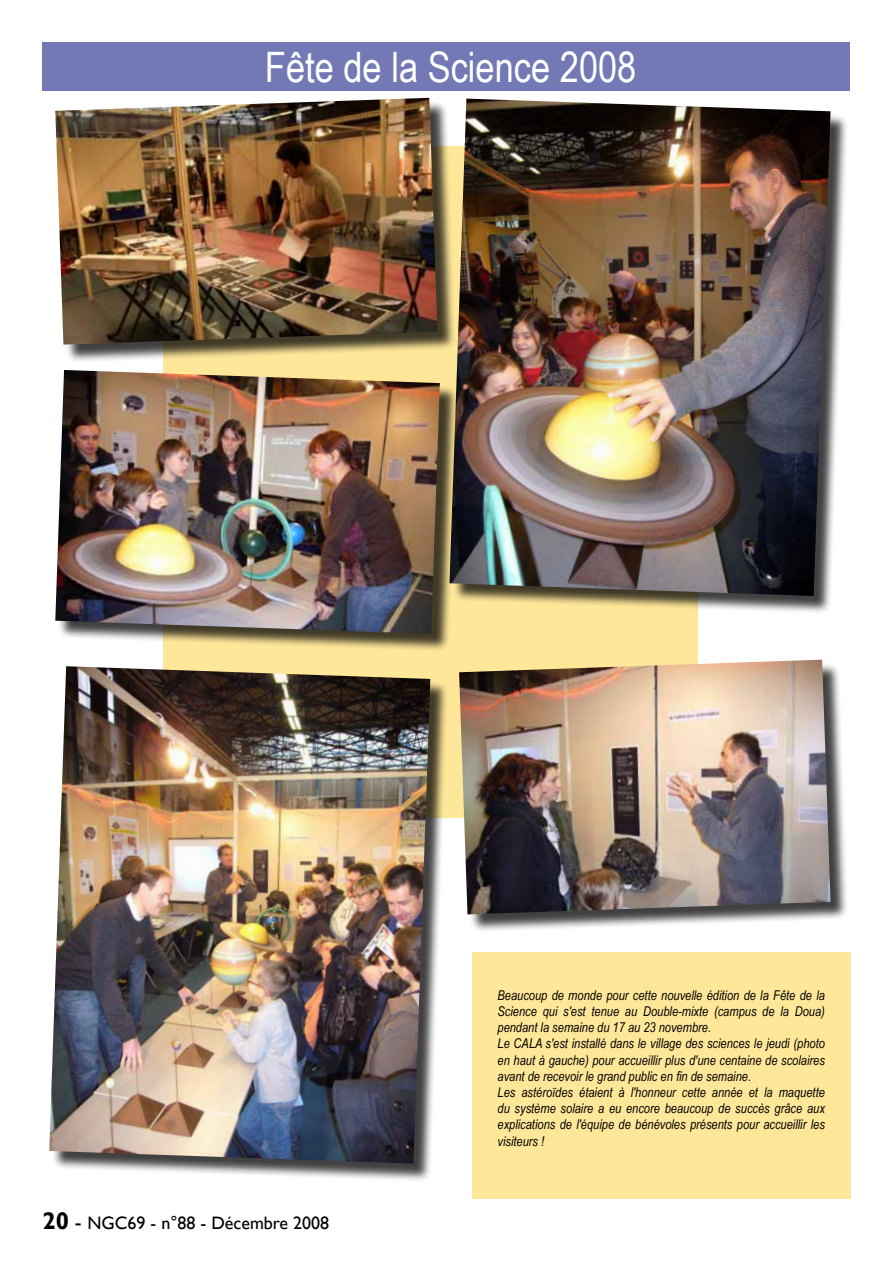
<style>
.page{position:relative;width:893px;height:1263px;background:#fff}
.page>*{position:absolute;margin:0;border:0;box-sizing:border-box;transform-origin:0 0}
.t1{font:42px "Arial Narrow";color:#fff}
.t2{font:18px "Gill Sans";color:#000}
.t3{font:italic 13.5px/16.2px "Arial Narrow";color:#000}
.s1{font-weight:700;font-size:24px}
.s2{font-size:21px}
</style>
<div class="page">
<div style="left:163px;top:146px;width:534px;height:672px;background:#ffe79a"></div>
<div style="left:43px;top:43px;width:807px;height:48px;background:#7279b4"></div>
<div style="left:472px;top:952px;width:378px;height:247px;background:#ffe79a"></div>
<div style="left:58px;top:100px;width:398px;height:262px;background:#000;opacity:.75"></div>
<img style="left:55px;top:98px;width:382px;height:247px">
<div style="left:452px;top:101px;width:397px;height:513px;background:#000;opacity:.75"></div>
<img style="left:449px;top:99px;width:381px;height:497px">
<div style="left:58px;top:372px;width:400px;height:280px;background:#000;opacity:.75"></div>
<img style="left:55px;top:370px;width:385px;height:264px">
<div style="left:461px;top:662px;width:387px;height:270px;background:#000;opacity:.75"></div>
<img style="left:459px;top:660px;width:371px;height:254px">
<div style="left:51px;top:668px;width:397px;height:513px;background:#000;opacity:.75"></div>
<img style="left:49px;top:666px;width:381px;height:498px">
<h1 class="t1" style="left:265px;top:36px;width:373px">Fête de la Science 2008</h1>
<h2 class="t2" style="left:43px;top:1212px;width:288px"><span class="s1">20</span> <span class="s2">-</span> NGC69 - n°88 - Décembre 2008</h2>
<p class="t3" style="left:497px;top:987px;width:329px">Beaucoup de monde pour cette nouvelle édition de la Fête de la Science qui s'est tenue au Double-mixte (campus de la Doua) pendant la semaine du 17 au 23 novembre.<br>Le CALA s'est installé dans le village des sciences le jeudi (photo en haut à gauche) pour accueillir plus d'une centaine de scolaires avant de recevoir le grand public en fin de semaine.<br>Les astéroïdes étaient à l'honneur cette année et la maquette du système solaire a eu encore beaucoup de succès grâce aux explications de l'équipe de bénévoles présents pour accueillir les visiteurs !</p>
</div>
